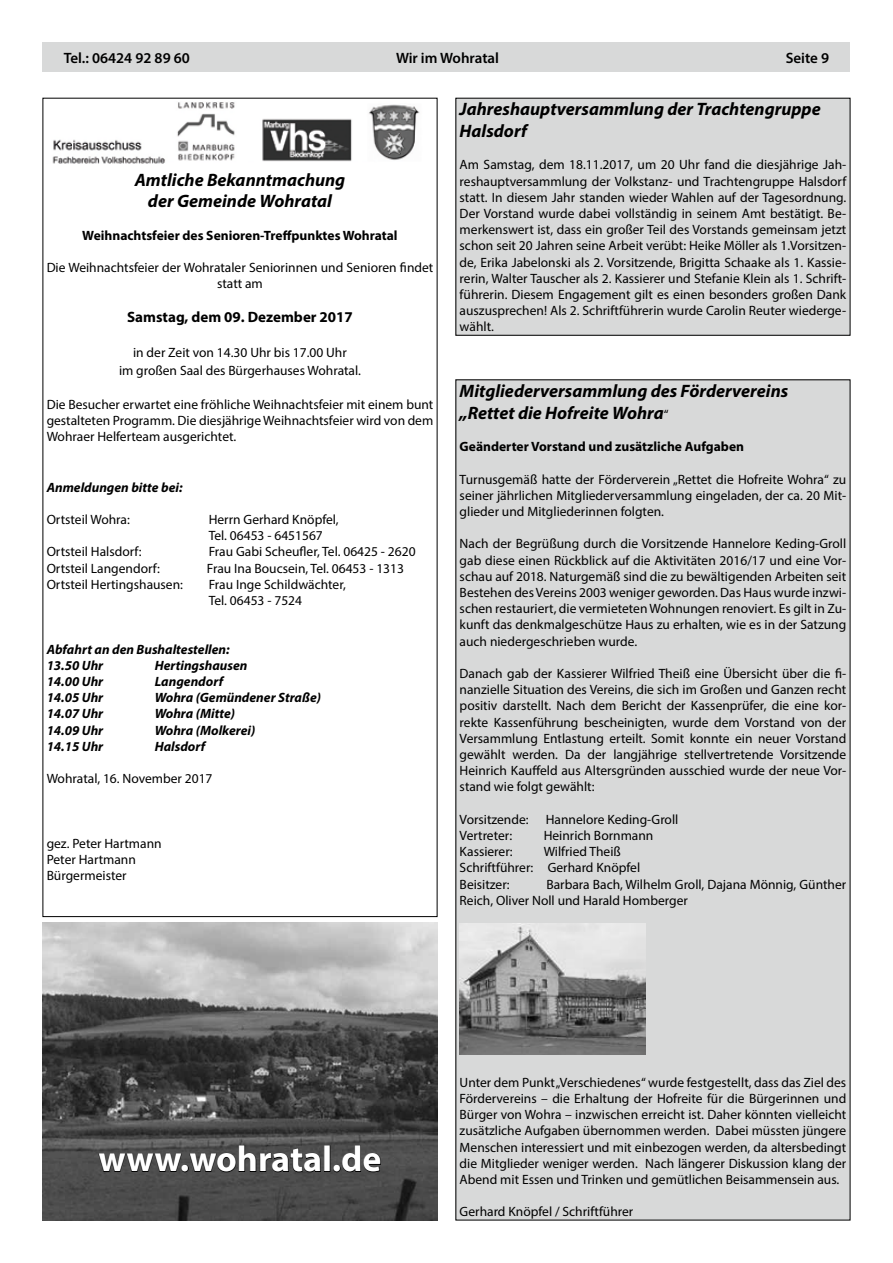
<style>
.page{position:relative;width:893px;height:1263px;background:#fff}
.page>*{position:absolute;margin:0;border:0;box-sizing:border-box;transform-origin:0 0}
.t1{font:700 36px "Myriad Pro";color:#fff}
.t2{font:italic 700 18px/21.6px "Myriad Pro";color:#000}
.t3{font:600 15px "Myriad Pro";color:#000}
.t4{font:700 15px "Myriad Pro";color:#000}
.t5{font:13.5px/16.2px "Myriad Pro";color:#000;text-align:justify}
.t6{font:italic 700 13.5px/16.2px "Myriad Pro";color:#000}
.t7{font:700 13.5px "Myriad Pro";color:#000}
.s1{font-weight:400;font-style:normal;font-size:13.5px}
</style>
<div class="page">
<div style="left:43px;top:43px;width:807px;height:29px;background:#d8d9d9"></div>
<img style="left:52px;top:102px;width:368px;height:62px">
<div style="left:456px;top:98px;width:394px;height:237px;background:#d8d9d9"></div>
<div style="left:455px;top:98px;width:395px;height:238px;border:1px solid #000"></div>
<div style="left:456px;top:380px;width:394px;height:840px;background:#d8d9d9"></div>
<img style="left:460px;top:924px;width:186px;height:130px">
<img style="left:42px;top:923px;width:395px;height:297px">
<svg style="left:98px;top:1149px;width:84px;height:30px;background:#404040"></svg>
<div style="left:181px;top:1165px;width:8px;height:7px;border:1px solid #000;border-radius:50%"></div>
<svg style="left:189px;top:1145px;width:132px;height:34px;background:#414141"></svg>
<div style="left:324px;top:1145px;width:6px;height:27px;border:1px solid #000"></div>
<div style="left:333px;top:1165px;width:7px;height:7px;border:1px solid #000;border-radius:50%"></div>
<svg style="left:342px;top:1145px;width:39px;height:27px"></svg>
<p class="t3" style="left:64px;top:48px;width:128px">Tel.: 06424 92 89 60</p>
<p class="t3" style="left:396px;top:48px;width:105px">Wir im Wohratal</p>
<p class="t3" style="left:786px;top:48px;width:45px">Seite 9</p>
<h2 class="t2" style="left:135px;top:168px;width:212px;text-align:center">Amtliche Bekanntmachung der Gemeinde Wohratal</h2>
<p class="t7" style="left:82px;top:226px;width:317px">Weihnachtsfeier des Senioren-Treffpunktes Wohratal</p>
<p class="t5" style="left:47px;top:259px;width:388px;text-align:center">Die Weihnachtsfeier der Wohrataler Seniorinnen und Senioren findet statt am</p>
<p class="t4" style="left:127px;top:307px;width:227px">Samstag, dem 09. Dezember 2017</p>
<p class="t5" style="left:119px;top:343px;width:243px;line-height:18px;text-align:center">in der Zeit von 14.30 Uhr bis 17.00 Uhr<br>im großen Saal des Bürgerhauses Wohratal.</p>
<p class="t5" style="left:47px;top:396px;width:388px">Die Besucher erwartet eine fröhliche Weihnachtsfeier mit einem bunt gestalteten Programm. Die diesjährige Weihnachtsfeier wird von dem Wohraer Helferteam ausgerichtet.</p>
<p class="t6" style="left:47px;top:478px;width:137px">Anmeldungen bitte bei:</p>
<p class="t5" style="left:47px;top:511px;width:85px">Ortsteil Wohra:</p>
<p class="t5" style="left:209px;top:511px;width:132px">Herrn Gerhard Knöpfel,<br>Tel. 06453 - 6451567</p>
<p class="t5" style="left:47px;top:543px;width:97px">Ortsteil Halsdorf:</p>
<p class="t5" style="left:209px;top:543px;width:208px">Frau Gabi Scheufler, Tel. 06425 - 2620</p>
<p class="t5" style="left:47px;top:560px;width:115px">Ortsteil Langendorf:</p>
<p class="t5" style="left:207px;top:560px;width:199px">Frau Ina Boucsein, Tel. 06453 - 1313</p>
<p class="t5" style="left:47px;top:576px;width:138px">Ortsteil Hertingshausen:</p>
<p class="t5" style="left:209px;top:576px;width:139px">Frau Inge Schildwächter,<br>Tel. 06453 - 7524</p>
<p class="t6" style="left:47px;top:640px;width:185px">Abfahrt an den Bushaltestellen:<br>13.50 Uhr</p>
<p class="t6" style="left:155px;top:657px;width:94px">Hertingshausen</p>
<p class="t6" style="left:47px;top:673px;width:58px">14.00 Uhr</p>
<p class="t6" style="left:155px;top:673px;width:70px">Langendorf</p>
<p class="t6" style="left:47px;top:689px;width:58px">14.05 Uhr</p>
<p class="t6" style="left:155px;top:689px;width:168px">Wohra (Gemündener Straße)</p>
<p class="t6" style="left:47px;top:705px;width:58px">14.07 Uhr</p>
<p class="t6" style="left:155px;top:705px;width:82px">Wohra (Mitte)</p>
<p class="t6" style="left:47px;top:721px;width:58px">14.09 Uhr</p>
<p class="t6" style="left:155px;top:721px;width:102px">Wohra (Molkerei)</p>
<p class="t6" style="left:47px;top:738px;width:58px">14.15 Uhr</p>
<p class="t6" style="left:155px;top:738px;width:52px">Halsdorf</p>
<p class="t5" style="left:47px;top:770px;width:167px">Wohratal, 16. November 2017</p>
<p class="t5" style="left:47px;top:835px;width:117px;text-align:left">gez. Peter Hartmann<br>Peter Hartmann<br>Bürgermeister</p>
<h2 class="t2" style="left:460px;top:98px;width:363px">Jahreshauptversammlung der Trachtengruppe<br>Halsdorf</h2>
<p class="t5" style="left:460px;top:157px;width:388px">Am Samstag, dem 18.11.2017, um 20 Uhr fand die diesjährige Jah&shy;reshauptversammlung der Volkstanz- und Trachtengruppe Halsdorf statt. In diesem Jahr standen wieder Wahlen auf der Tagesordnung.<br>Der Vorstand wurde dabei vollständig in seinem Amt bestätigt. Be&shy;merkenswert ist, dass ein großer Teil des Vorstands gemeinsam jetzt schon seit 20 Jahren seine Arbeit verübt: Heike Möller als 1.Vorsitzen&shy;de, Erika Jabelonski als 2. Vorsitzende, Brigitta Schaake als 1. Kassie&shy;rerin, Walter Tauscher als 2. Kassierer und Stefanie Klein als 1. Schrift&shy;führerin. Diesem Engagement gilt es einen besonders großen Dank auszusprechen! Als 2. Schriftführerin wurde Carolin Reuter wiederge&shy;wählt.</p>
<h2 class="t2" style="left:460px;top:380px;width:330px">Mitgliederversammlung des Fördervereins „Rettet die Hofreite Wohra<span class="s1">“</span></h2>
<p class="t7" style="left:460px;top:438px;width:286px">Geänderter Vorstand und zusätzliche Aufgaben</p>
<p class="t5" style="left:460px;top:471px;width:388px">Turnusgemäß hatte der Förderverein „Rettet die Hofreite Wohra“ zu seiner jährlichen Mitgliederversammlung eingeladen, der ca. 20 Mit&shy;glieder und Mitgliederinnen folgten.</p>
<p class="t5" style="left:460px;top:535px;width:388px">Nach der Begrüßung durch die Vorsitzende Hannelore Keding-Groll gab diese einen Rückblick auf die Aktivitäten 2016/17 und eine Vor&shy;schau auf 2018. Naturgemäß sind die zu bewältigenden Arbeiten seit Bestehen des Vereins 2003 weniger geworden. Das Haus wurde inzwi&shy;schen restauriert, die vermieteten Wohnungen renoviert. Es gilt in Zu&shy;kunft das denkmalgeschütze Haus zu erhalten, wie es in der Satzung auch niedergeschrieben wurde.</p>
<p class="t5" style="left:460px;top:665px;width:388px">Danach gab der Kassierer Wilfried Theiß eine Übersicht über die fi&shy;nanzielle Situation des Vereins, die sich im Großen und Ganzen recht positiv darstellt. Nach dem Bericht der Kassenprüfer, die eine kor&shy;rekte Kassenführung bescheinigten, wurde dem Vorstand von der Versammlung Entlastung erteilt. Somit konnte ein neuer Vorstand gewählt werden. Da der langjährige stellvertretende Vorsitzende Heinrich Kauffeld aus Altersgründen ausschied wurde der neue Vor&shy;stand wie folgt gewählt:</p>
<p class="t5" style="left:460px;top:811px;width:70px">Vorsitzende:</p>
<p class="t5" style="left:546px;top:811px;width:134px">Hannelore Keding-Groll</p>
<p class="t5" style="left:460px;top:827px;width:54px">Vertreter:</p>
<p class="t5" style="left:544px;top:827px;width:111px">Heinrich Bornmann</p>
<p class="t5" style="left:460px;top:843px;width:55px">Kassierer:</p>
<p class="t5" style="left:460px;top:843px;width:182px;text-align:left;text-indent:84px">Wilfried Theiß<br>Schriftführer: Gerhard Knöpfel<br>Beisitzer:</p>
<p class="t5" style="left:460px;top:876px;width:388px;text-indent:87px">Barbara Bach, Wilhelm Groll, Dajana Mönnig, Günther<br>Reich, Oliver Noll und Harald Homberger</p>
<h1 class="t1" style="left:98px;top:1136px;width:285px">www.wohratal.de</h1>
<p class="t5" style="left:460px;top:1074px;width:388px">Unter dem Punkt „Verschiedenes“ wurde festgestellt, dass das Ziel des Fördervereins – die Erhaltung der Hofreite für die Bürgerinnen und Bürger von Wohra – inzwischen erreicht ist. Daher könnten vielleicht zusätzliche Aufgaben übernommen werden. Dabei müssten jüngere Menschen interessiert und mit einbezogen werden, da altersbedingt die Mitglieder weniger werden. Nach längerer Diskussion klang der Abend mit Essen und Trinken und gemütlichen Beisammensein aus.</p>
<p class="t5" style="left:460px;top:1203px;width:175px">Gerhard Knöpfel / Schriftführer</p>
</div>
